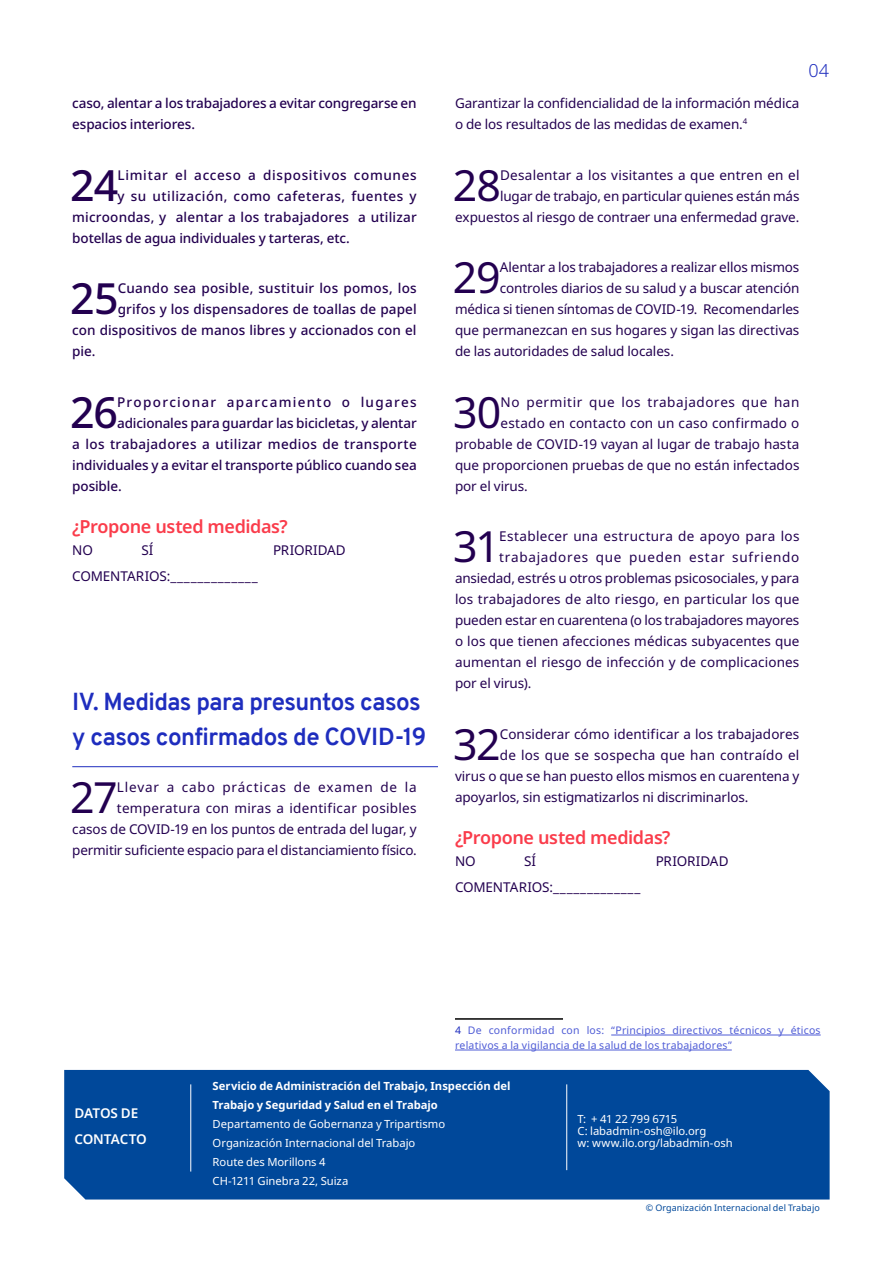
<style>
.page{position:relative;width:893px;height:1263px;background:#fff}
.page>*{position:absolute;margin:0;border:0;box-sizing:border-box;transform-origin:0 0}
.Briefing_A4_-_Sub_he{font:42.9px "Noto Sans";letter-spacing:-.03em;color:#230050}
.Briefing_A4_-_Sub_he-2{font:500 42.9px "Noto Sans";color:#230050}
.Briefing_A4_-_Headin{font:700 24px/35.1px "Overpass";letter-spacing:-.025em;color:#1e2dbe}
.Briefing_A4_-_Crossh{font:600 18px "Noto Sans";letter-spacing:-.025em;color:#fa3c4b}
.t1{font:300 18px "Noto Sans";color:#1e2dbe}
.Briefing_A4_-_Sub_he-3{font:13.5px/21px "Noto Sans";letter-spacing:-.005em;color:#230050;text-align:right}
.Briefing_A4_-_Sub_he-4{font:500 13.5px/21px "Noto Sans";letter-spacing:.005em;color:#230050}
.Briefing_A4_-_Body{font:13.5px "Noto Sans";letter-spacing:-.01em;color:#230050}
.Briefing_A4_-_Sub_he-5{font:500 13.5px "Noto Sans";letter-spacing:.025em;color:#230050}
.Briefing_A4_-_Sub_he-6{font:500 13.5px "Noto Sans";letter-spacing:.035em;color:#230050}
.Briefing_A4_-_Sub_he-7{font:13.5px "Noto Sans";letter-spacing:.025em;color:#230050}
.Briefing_A4_-_Sub_he-8{font:500 13.5px "Noto Sans";letter-spacing:.05em;color:#230050}
.Briefing_A4_-_Sub_he-9{font:13.5px "Noto Sans";letter-spacing:.055em;color:#230050}
.Briefing_A4_-_Sub_he-10{font:13.5px "Noto Sans";letter-spacing:.02em;color:#230050}
.Briefing_A4_-_Sub_he-11{font:13.5px "Noto Sans";letter-spacing:.045em;color:#230050}
.Briefing_A4_-_Sub_he-12{font:500 13.5px "Noto Sans";letter-spacing:.095em;color:#230050}
.Briefing_A4_-_Body-2{font:600 13.5px "Noto Sans";letter-spacing:-.01em;color:#fff}
.Briefing_A4_-_contac{font:11.25px/12px "Noto Sans";color:#fff}
.Briefing_A4_-_contac-2{font:700 11.25px "Noto Sans";letter-spacing:-.005em;color:#fff}
.Briefing_A4_-_footer{font:10.5px/15px "Noto Sans";letter-spacing:.02em;color:#4f5cd6}
.Briefing_A4_-_contac-3{font:9px "Noto Sans";letter-spacing:.005em;color:#00489a}
.s1{color:#1e2dbe}
</style>
<div class="page">
<hr style="left:72px;top:766px;width:366px;height:1px;background:#1e2dbe">
<hr style="left:455px;top:1018px;width:108px;height:2px;background:#000">
<hr style="left:611px;top:1035px;width:210px;height:1px;background:#4f5cd6">
<hr style="left:455px;top:1050px;width:277px;height:1px;background:#4f5cd6">
<div style="left:64px;top:1070px;width:766px;height:129px;background:#00489a"></div>
<hr style="left:566px;top:1084px;width:1px;height:86px;background:#fff">
<hr style="left:191px;top:1084px;width:1px;height:87px;background:#fff">
<p class="Briefing_A4_-_Sub_he-4" style="left:72px;top:93px;width:346px">caso, alentar a los trabajadores a evitar congregarse en espacios interiores.</p>
<p class="Briefing_A4_-_Sub_he-2" style="left:70px;top:155px;width:50px">24</p>
<p class="Briefing_A4_-_Sub_he-8" style="left:118px;top:165px;width:301px">Limitar el acceso a dispositivos comunes</p>
<p class="Briefing_A4_-_Sub_he-6" style="left:118px;top:186px;width:301px">y su utilización, como cafeteras, fuentes y</p>
<p class="Briefing_A4_-_Sub_he-4" style="left:72px;top:206px;width:346px">microondas, y alentar a los trabajadores a utilizar</p>
<p class="Briefing_A4_-_Sub_he-4" style="left:72px;top:227px;width:279px">botellas de agua individuales y tarteras, etc.</p>
<p class="Briefing_A4_-_Sub_he-2" style="left:70px;top:268px;width:50px">25</p>
<p class="Briefing_A4_-_Sub_he-4" style="left:118px;top:278px;width:300px">Cuando sea posible, sustituir los pomos, los</p>
<p class="Briefing_A4_-_Sub_he-4" style="left:118px;top:299px;width:300px">grifos y los dispensadores de toallas de papel</p>
<p class="Briefing_A4_-_Sub_he-4" style="left:72px;top:320px;width:346px">con dispositivos de manos libres y accionados con el</p>
<p class="Briefing_A4_-_Sub_he-4" style="left:72px;top:341px;width:25px">pie.</p>
<p class="Briefing_A4_-_Sub_he-2" style="left:70px;top:382px;width:49px">26</p>
<p class="Briefing_A4_-_Sub_he-12" style="left:117px;top:392px;width:301px">Proporcionar aparcamiento o lugares</p>
<p class="Briefing_A4_-_Sub_he-4" style="left:117px;top:412px;width:301px">adicionales para guardar las bicicletas, y alentar</p>
<p class="Briefing_A4_-_Sub_he-5" style="left:72px;top:434px;width:346px">a los trabajadores a utilizar medios de transporte</p>
<p class="Briefing_A4_-_Sub_he-4" style="left:72px;top:454px;width:346px">individuales y a evitar el transporte público cuando sea</p>
<p class="Briefing_A4_-_Sub_he-4" style="left:72px;top:475px;width:51px">posible.</p>
<p class="Briefing_A4_-_Crossh" style="left:72px;top:514px;width:217px">¿Propone usted medidas?</p>
<p class="Briefing_A4_-_Body" style="left:72px;top:541px;width:22px">NO</p>
<p class="Briefing_A4_-_Body" style="left:141px;top:541px;width:14px">SÍ</p>
<p class="Briefing_A4_-_Body" style="left:273px;top:541px;width:74px">PRIORIDAD</p>
<p class="Briefing_A4_-_Body" style="left:72px;top:567px;width:187px">COMENTARIOS:_____________</p>
<p class="Briefing_A4_-_Headin" style="left:72px;top:684px;width:355px">IV. Medidas para presuntos casos y casos confirmados de COVID-19</p>
<p class="Briefing_A4_-_Sub_he" style="left:70px;top:767px;width:49px">27</p>
<p class="Briefing_A4_-_Sub_he-3" style="left:72px;top:776px;width:346px">Llevar a cabo prácticas de examen de la temperatura con miras a identificar posibles<br>casos de COVID-19 en los puntos de entrada del lugar, y permitir suficiente espacio para el distanciamiento físico.</p>
<p class="Briefing_A4_-_Sub_he-3" style="left:455px;top:93px;width:346px;text-align:left">Garantizar la confidencialidad de la información médica o de los resultados de las medidas de examen.<sup>4</sup></p>
<h3 class="t1" style="left:808px;top:57px;width:22px">04</h3>
<p class="Briefing_A4_-_Sub_he-3" style="left:455px;top:164px;width:346px">Desalentar a los visitantes a que entren en el<br>lugar de trabajo, en particular quienes están más expuestos al riesgo de contraer una enfermedad grave.</p>
<p class="Briefing_A4_-_Sub_he" style="left:453px;top:247px;width:49px">29</p>
<p class="Briefing_A4_-_Sub_he-3" style="left:500px;top:257px;width:301px">Alentar a los trabajadores a realizar ellos mismos</p>
<p class="Briefing_A4_-_Sub_he" style="left:453px;top:155px;width:50px">28</p>
<p class="Briefing_A4_-_Sub_he-3" style="left:500px;top:278px;width:301px">controles diarios de su salud y a buscar atención</p>
<p class="Briefing_A4_-_Sub_he-3" style="left:455px;top:299px;width:346px">médica si tienen síntomas de COVID-19. Recomendarles</p>
<p class="Briefing_A4_-_Sub_he-3" style="left:455px;top:320px;width:346px">que permanezcan en sus hogares y sigan las directivas</p>
<p class="Briefing_A4_-_Sub_he-3" style="left:455px;top:341px;width:220px">de las autoridades de salud locales.</p>
<p class="Briefing_A4_-_Sub_he" style="left:453px;top:382px;width:50px">30</p>
<p class="Briefing_A4_-_Sub_he-11" style="left:501px;top:392px;width:300px">No permitir que los trabajadores que han</p>
<p class="Briefing_A4_-_Sub_he-3" style="left:501px;top:412px;width:300px">estado en contacto con un caso confirmado o</p>
<p class="Briefing_A4_-_Sub_he-3" style="left:455px;top:433px;width:346px">probable de COVID-19 vayan al lugar de trabajo hasta</p>
<p class="Briefing_A4_-_Sub_he-3" style="left:455px;top:454px;width:346px">que proporcionen pruebas de que no están infectados</p>
<p class="Briefing_A4_-_Sub_he-3" style="left:455px;top:475px;width:74px">por el virus.</p>
<p class="Briefing_A4_-_Sub_he" style="left:453px;top:516px;width:48px">31</p>
<p class="Briefing_A4_-_Sub_he-7" style="left:499px;top:527px;width:302px">Establecer una estructura de apoyo para los</p>
<p class="Briefing_A4_-_Sub_he-9" style="left:499px;top:548px;width:302px">trabajadores que pueden estar sufriendo</p>
<p class="Briefing_A4_-_Sub_he-3" style="left:455px;top:568px;width:346px">ansiedad, estrés u otros problemas psicosociales, y para</p>
<p class="Briefing_A4_-_Sub_he-3" style="left:455px;top:589px;width:346px">los trabajadores de alto riesgo, en particular los que</p>
<p class="Briefing_A4_-_Sub_he-3" style="left:455px;top:610px;width:346px">pueden estar en cuarentena (o los trabajadores mayores</p>
<p class="Briefing_A4_-_Sub_he-3" style="left:455px;top:631px;width:346px">o los que tienen afecciones médicas subyacentes que</p>
<p class="Briefing_A4_-_Sub_he-3" style="left:455px;top:652px;width:346px">aumentan el riesgo de infección y de complicaciones</p>
<p class="Briefing_A4_-_Sub_he-3" style="left:455px;top:673px;width:78px">por el virus).</p>
<p class="Briefing_A4_-_Sub_he" style="left:453px;top:714px;width:49px">32</p>
<p class="Briefing_A4_-_Sub_he-3" style="left:500px;top:723px;width:301px">Considerar cómo identificar a los trabajadores</p>
<p class="Briefing_A4_-_Sub_he-10" style="left:500px;top:745px;width:301px">de los que se sospecha que han contraído el</p>
<p class="Briefing_A4_-_Sub_he-3" style="left:455px;top:765px;width:346px">virus o que se han puesto ellos mismos en cuarentena y</p>
<p class="Briefing_A4_-_Sub_he-3" style="left:455px;top:786px;width:295px">apoyarlos, sin estigmatizarlos ni discriminarlos.</p>
<p class="Briefing_A4_-_Crossh" style="left:455px;top:825px;width:217px">¿Propone usted medidas?</p>
<p class="Briefing_A4_-_Body" style="left:455px;top:852px;width:22px">NO</p>
<p class="Briefing_A4_-_Body" style="left:524px;top:852px;width:14px">SÍ</p>
<p class="Briefing_A4_-_Body" style="left:656px;top:852px;width:74px">PRIORIDAD</p>
<p class="Briefing_A4_-_Body" style="left:455px;top:878px;width:187px">COMENTARIOS:_____________</p>
<p class="Briefing_A4_-_footer" style="left:455px;top:1023px;width:367px"><span class="s1">4</span> De conformidad con los: “Principios directivos técnicos y éticos relativos a la vigilancia de la salud de los trabajadores”</p>
<p class="Briefing_A4_-_Body-2" style="left:75px;top:1103px;width:65px">DATOS DE</p>
<p class="Briefing_A4_-_Body-2" style="left:75px;top:1129px;width:74px">CONTACTO</p>
<p class="Briefing_A4_-_contac-2" style="left:213px;top:1078px;width:299px">Servicio de Administración del Trabajo, Inspección del</p>
<p class="Briefing_A4_-_contac-2" style="left:213px;top:1097px;width:227px">Trabajo y Seguridad y Salud en el Trabajo</p>
<p class="Briefing_A4_-_contac" style="left:213px;top:1118px;width:234px">Departamento de Gobernanza y Tripartismo</p>
<p class="Briefing_A4_-_contac" style="left:213px;top:1137px;width:204px">Organización Internacional del Trabajo</p>
<p class="Briefing_A4_-_contac" style="left:213px;top:1156px;width:114px">Route des Morillons 4</p>
<p class="Briefing_A4_-_contac" style="left:213px;top:1175px;width:137px">CH-1211 Ginebra 22, Suiza</p>
<p class="Briefing_A4_-_contac" style="left:578px;top:1113px;width:130px">T: + 41 22 799 6715<br>C: labadmin-osh@ilo.org</p>
<p class="Briefing_A4_-_contac" style="left:578px;top:1137px;width:157px">w: www.ilo.org/labadmin-osh</p>
<p class="Briefing_A4_-_contac-3" style="left:646px;top:1201px;width:175px">© Organización Internacional del Trabajo</p>
</div>
